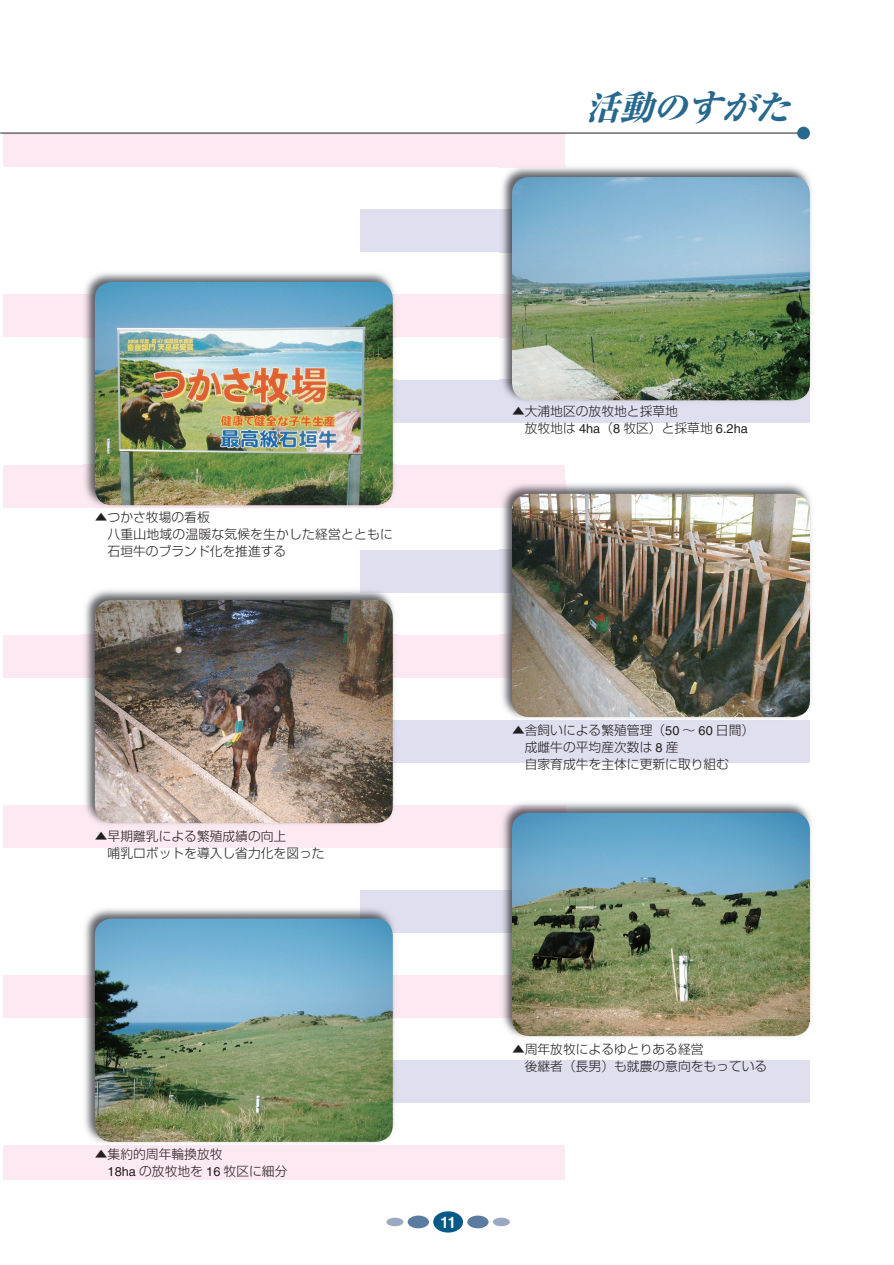
<style>
.page{position:relative;width:894px;height:1265px;background:#fff}
.page>*{position:absolute;margin:0;border:0;box-sizing:border-box;transform-origin:0 0}
.t1{font:italic 800 34.05px "Ryumin Pro";color:#27688f}
.t2{font:700 condensed 14.85px "Helvetica";color:#fff}
.t3{font:300 12.75px/17px "Shin Go Pro";color:#231f20}
.s1{font-family:"Helvetica";font-weight:400}
</style>
<div class="page">
<div style="left:3px;top:133px;width:562px;height:34px;background:#fce9f1"></div>
<div style="left:3px;top:295px;width:562px;height:42px;background:#fce9f1"></div>
<div style="left:3px;top:465px;width:562px;height:42px;background:#fce9f1"></div>
<div style="left:3px;top:635px;width:562px;height:42px;background:#fce9f1"></div>
<div style="left:3px;top:805px;width:562px;height:42px;background:#fce9f1"></div>
<div style="left:3px;top:975px;width:562px;height:42px;background:#fce9f1"></div>
<div style="left:3px;top:1145px;width:562px;height:34px;background:#fce9f1"></div>
<div style="left:361px;top:210px;width:448px;height:42px;background:#e0dfef"></div>
<div style="left:361px;top:380px;width:448px;height:42px;background:#e0dfef"></div>
<div style="left:361px;top:550px;width:448px;height:42px;background:#e0dfef"></div>
<div style="left:361px;top:720px;width:448px;height:42px;background:#e0dfef"></div>
<div style="left:361px;top:890px;width:448px;height:42px;background:#e0dfef"></div>
<div style="left:361px;top:1060px;width:448px;height:42px;background:#e0dfef"></div>
<div style="left:433px;top:1211px;width:30px;height:21px;background:#075a88;border-radius:50%"></div>
<div style="left:467px;top:1215px;width:21px;height:13px;background:#5c7ba1;border-radius:50%"></div>
<div style="left:492px;top:1217px;width:17px;height:9px;background:#9ba8c1;border-radius:50%"></div>
<div style="left:407px;top:1215px;width:22px;height:13px;background:#5c7ba1;border-radius:50%"></div>
<div style="left:386px;top:1217px;width:17px;height:9px;background:#9ba8c1;border-radius:50%"></div>
<hr style="left:1px;top:133px;width:802px;height:1px;background:#231f20">
<div style="left:796px;top:127px;width:13px;height:12px;background:#27688f;border-radius:50%"></div>
<img style="left:82px;top:272px;width:314px;height:236px">
<img style="left:82px;top:295px;width:314px;height:42px">
<img style="left:82px;top:465px;width:314px;height:42px">
<img style="left:392px;top:380px;width:4px;height:42px">
<img style="left:95px;top:282px;width:297px;height:223px">
<img style="left:82px;top:587px;width:315px;height:237px">
<img style="left:82px;top:635px;width:315px;height:42px">
<img style="left:361px;top:587px;width:36px;height:5px">
<img style="left:392px;top:720px;width:5px;height:42px">
<img style="left:95px;top:600px;width:297px;height:223px">
<img style="left:82px;top:906px;width:314px;height:237px">
<img style="left:82px;top:975px;width:314px;height:42px">
<img style="left:361px;top:906px;width:35px;height:26px">
<img style="left:392px;top:1060px;width:4px;height:42px">
<img style="left:95px;top:918px;width:297px;height:223px">
<img style="left:499px;top:802px;width:313px;height:235px">
<img style="left:499px;top:805px;width:66px;height:42px">
<img style="left:499px;top:975px;width:12px;height:42px">
<img style="left:499px;top:890px;width:12px;height:42px">
<img style="left:511px;top:812px;width:298px;height:224px">
<img style="left:499px;top:481px;width:312px;height:240px">
<img style="left:499px;top:481px;width:66px;height:26px">
<img style="left:499px;top:635px;width:12px;height:42px">
<img style="left:499px;top:550px;width:12px;height:42px">
<img style="left:499px;top:720px;width:310px;height:1px">
<img style="left:511px;top:494px;width:298px;height:223px">
<img style="left:499px;top:164px;width:312px;height:240px">
<img style="left:499px;top:164px;width:66px;height:3px">
<img style="left:499px;top:295px;width:12px;height:42px">
<img style="left:499px;top:210px;width:12px;height:42px">
<img style="left:499px;top:380px;width:310px;height:24px">
<img style="left:511px;top:177px;width:298px;height:223px">
<h1 class="t1" style="left:585px;top:81px;width:219px">活動のすがた</h1>
<p class="t3" style="left:108px;top:507px;width:286px;text-indent:-13px">▲つかさ牧場の看板<br>八重山地域の温暖な気候を生かした経営とともに石垣牛のブランド化を推進する</p>
<p class="t3" style="left:108px;top:825px;width:218px;text-indent:-13px">▲早期離乳による繁殖成績の向上<br>哺乳ロボットを導入し省力化を図った</p>
<p class="t3" style="left:511px;top:401px;width:237px">▲大浦地区の放牧地と採草地<br>　放牧地は <span class="s1">4ha</span>（<span class="s1">8</span> 牧区）と採草地 <span class="s1">6.2ha</span></p>
<p class="t3" style="left:511px;top:720px;width:244px">▲舎飼いによる繁殖管理（<span class="s1">50</span> ～ <span class="s1">60</span> 日間）　成雌牛の平均産次数は <span class="s1">8</span> 産<br>　自家育成牛を主体に更新に取り組む</p>
<p class="t3" style="left:108px;top:1144px;width:181px;text-indent:-13px">▲集約的周年輪換放牧<br><span class="s1">18ha</span> の放牧地を <span class="s1">16</span> 牧区に細分</p>
<p class="t2" style="left:440px;top:1212px;width:16px">11</p>
<p class="t3" style="left:511px;top:1039px;width:257px">▲周年放牧によるゆとりある経営<br>　後継者（長男）も就農の意向をもっている</p>
</div>
